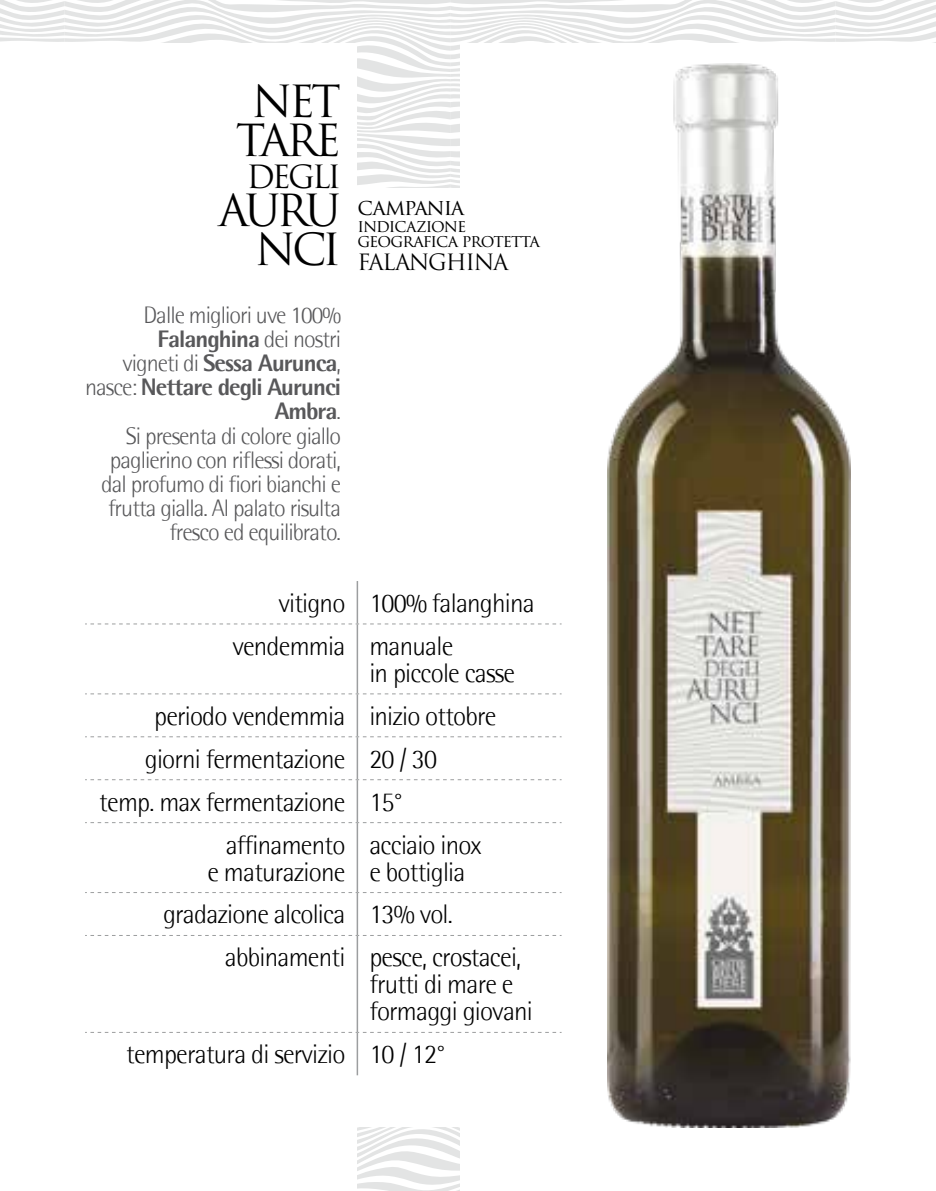
<style>
.page{position:relative;width:936px;height:1191px;background:#fff}
.page>*{position:absolute;margin:0;border:0;box-sizing:border-box;transform-origin:0 0}
.t1{font:43.2px/39px "Trajan Pro 3";letter-spacing:-.09em;color:#000;text-align:center}
.t2{font:31.2px "Trajan Pro 3";letter-spacing:-.095em;color:#000}
.t3{font:300 27px/42.9px "Rotis Semi Sans";letter-spacing:-.03em;color:#000}
.t4{font:300 24px/24px "Rotis Semi Sans";letter-spacing:-.04em;color:#58585a;text-align:right}
.t5{font:21.9px "Trajan Pro 3";letter-spacing:-.06em;color:#000}
.t6{font:17.1px/14.4px "Trajan Pro 3";letter-spacing:-.06em;color:#000}
.s1{font-weight:800}
</style>
<div class="page">
<svg style="left:0;top:0;width:935px;height:188px"></svg>
<svg style="left:357px;top:1127px;width:102px;height:64px"></svg>
<hr style="left:356px;top:581px;width:2px;height:42px;background:#9c9e9f">
<hr style="left:356px;top:624px;width:2px;height:69px;background:#9c9e9f">
<hr style="left:356px;top:694px;width:2px;height:42px;background:#9c9e9f">
<hr style="left:356px;top:737px;width:2px;height:42px;background:#9c9e9f">
<hr style="left:356px;top:780px;width:2px;height:42px;background:#9c9e9f">
<hr style="left:356px;top:823px;width:2px;height:69px;background:#9c9e9f">
<hr style="left:356px;top:893px;width:2px;height:42px;background:#9c9e9f">
<hr style="left:356px;top:936px;width:2px;height:96px;background:#9c9e9f">
<hr style="left:356px;top:1032px;width:2px;height:43px;background:#9c9e9f">
<svg style="left:85px;top:623px;width:476px;height:1px"></svg>
<svg style="left:85px;top:693px;width:476px;height:1px"></svg>
<svg style="left:85px;top:736px;width:476px;height:1px"></svg>
<svg style="left:85px;top:779px;width:476px;height:1px"></svg>
<svg style="left:85px;top:822px;width:476px;height:1px"></svg>
<svg style="left:85px;top:892px;width:476px;height:1px"></svg>
<svg style="left:85px;top:935px;width:476px;height:1px"></svg>
<svg style="left:85px;top:1032px;width:476px;height:1px"></svg>
<img style="left:607px;top:64px;width:243px;height:1063px">
<h1 class="t1" style="left:236px;top:84px;width:107px">NET<br>TARE</h1>
<p class="t2" style="left:246px;top:155px;width:96px">DEGLI</p>
<h1 class="t1" style="left:218px;top:193px;width:124px;text-align:right">AURU<br>NCI</h1>
<p class="t4" style="left:85px;top:303px;width:257px">Dalle migliori uve 100%<br><span class="s1">Falanghina</span> dei nostri<br>vigneti di <span class="s1">Sessa Aurunca</span>, nasce: <span class="s1">Nettare degli Aurunci<br>Ambra</span>.<br>Si presenta di colore giallo paglierino con riflessi dorati, dal profumo di fiori bianchi e frutta gialla. Al palato risulta fresco ed equilibrato.</p>
<p class="t5" style="left:357px;top:192px;width:109px">campania</p>
<p class="t6" style="left:357px;top:219px;width:184px">indicazione geografica protetta</p>
<p class="t5" style="left:357px;top:247px;width:153px">FALANGHINA</p>
<p class="t3" style="left:232px;top:581px;width:304px;text-indent:46px">vitigno 100% falanghina vendemmia manuale</p>
<p class="t3" style="left:369px;top:651px;width:147px">in piccole casse</p>
<p class="t3" style="left:154px;top:694px;width:344px">periodo vendemmia inizio ottobre</p>
<p class="t3" style="left:145px;top:737px;width:294px">giorni fermentazione 20 / 30</p>
<p class="t3" style="left:99px;top:780px;width:305px">temp. max fermentazione 15°</p>
<p class="t3" style="left:226px;top:823px;width:121px">affinamento</p>
<p class="t3" style="left:207px;top:850px;width:139px">e maturazione</p>
<p class="t3" style="left:369px;top:831px;width:114px;line-height:27px">acciaio inox e bottiglia</p>
<p class="t3" style="left:225px;top:893px;width:298px;text-indent:-62px">gradazione alcolica 13% vol. abbinamenti pesce, crostacei,</p>
<p class="t3" style="left:369px;top:970px;width:165px;line-height:27px">frutti di mare e formaggi giovani</p>
<p class="t3" style="left:126px;top:1032px;width:321px">temperatura di servizio 10 / 12°</p>
</div>
